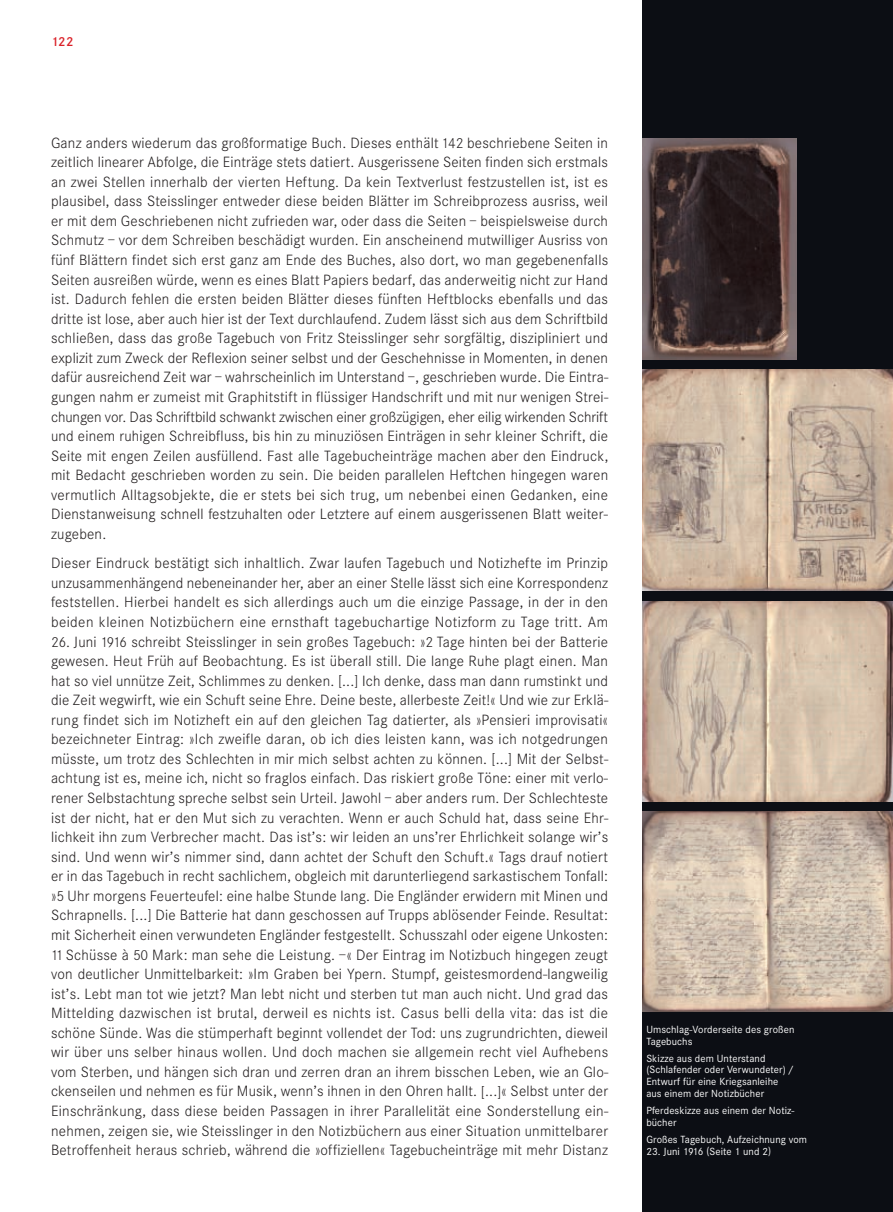
<style>
.page{position:relative;width:893px;height:1212px;background:#fff}
.page>*{position:absolute;margin:0;border:0;box-sizing:border-box;transform-origin:0 0}
.t1{font:300 15.45px/19.5px "Corporate S";letter-spacing:.015em;color:#231f20;text-align:justify}
.t2{font:600 13.5px "Corporate S";color:#da2128}
.t3{font:10.8px/11.7px "Corporate S";letter-spacing:.01em;color:#fff}
.s1{font-size:15px}
</style>
<div class="page">
<div style="left:642px;top:0;width:251px;height:1212px;background:#0c0e14"></div>
<img style="left:642px;top:370px;width:251px;height:221px">
<img style="left:642px;top:601px;width:251px;height:200px">
<img style="left:642px;top:812px;width:251px;height:200px">
<img style="left:642px;top:138px;width:154px;height:221px">
<p class="t2" style="left:51px;top:37px;width:24px">122</p>
<p class="t1" style="left:51px;top:134px;width:559px">Ganz anders wiederum das großformatige Buch. Dieses enthält <span class="s1">142</span> beschriebene Seiten in zeitlich linearer Abfolge, die Einträge stets datiert. Ausgerissene Seiten finden sich erstmals an zwei Stellen innerhalb der vierten Heftung. Da kein Textverlust festzustellen ist, ist es plausibel, dass Steisslinger entweder diese beiden Blätter im Schreibprozess ausriss, weil er mit dem Geschriebenen nicht zufrieden war, oder dass die Seiten – beispielsweise durch Schmutz – vor dem Schreiben beschädigt wurden. Ein anscheinend mutwilliger Ausriss von fünf Blättern findet sich erst ganz am Ende des Buches, also dort, wo man gegebenenfalls Seiten ausreißen würde, wenn es eines Blatt Papiers bedarf, das anderweitig nicht zur Hand ist. Dadurch fehlen die ersten beiden Blätter dieses fünften Heftblocks ebenfalls und das dritte ist lose, aber auch hier ist der Text durchlaufend. Zudem lässt sich aus dem Schriftbild schließen, dass das große Tagebuch von Fritz Steisslinger sehr sorgfältig, diszipliniert und explizit zum Zweck der Reflexion seiner selbst und der Geschehnisse in Momenten, in denen dafür ausreichend Zeit war – wahrscheinlich im Unterstand –, geschrieben wurde. Die Eintra - gungen nahm er zumeist mit Graphitstift in flüssiger Handschrift und mit nur wenigen Strei&shy;chungen vor. Das Schriftbild schwankt zwischen einer großzügigen, eher eilig wirkenden Schrift und einem ruhigen Schreibfluss, bis hin zu minuziösen Einträgen in sehr kleiner Schrift, die Seite mit engen Zeilen ausfüllend. Fast alle Tagebucheinträge machen aber den Eindruck, mit Bedacht geschrieben worden zu sein. Die beiden parallelen Heftchen hingegen waren vermutlich Alltagsobjekte, die er stets bei sich trug, um nebenbei einen Gedanken, eine Dienstanweisung schnell festzuhalten oder Letztere auf einem ausgerissenen Blatt weiter&shy;zugeben.</p>
<p class="t1" style="left:51px;top:555px;width:559px">Dieser Eindruck bestätigt sich inhaltlich. Zwar laufen Tagebuch und Notizhefte im Prinzip unzusammenhängend nebeneinander her, aber an einer Stelle lässt sich eine Korrespondenz feststellen. Hierbei handelt es sich allerdings auch um die einzige Passage, in der in den beiden kleinen Notizbüchern eine ernsthaft tagebuchartige Notizform zu Tage tritt. Am</p>
<p class="t1" style="left:51px;top:633px;width:559px"><span class="s1">26</span>. Juni <span class="s1">1916</span> schreibt Steisslinger in sein großes Tagebuch: »<span class="s1">2</span> Tage hinten bei der Batterie gewesen. Heut Früh auf Beobachtung. Es ist überall still. Die lange Ruhe plagt einen. Man hat so viel unnütze Zeit, Schlimmes zu denken. <span class="s1">[</span>...<span class="s1">]</span> Ich denke, dass man dann rumstinkt und die Zeit wegwirft, wie ein Schuft seine Ehre. Deine beste, allerbeste Zeit!« Und wie zur Erklä - rung findet sich im Notizheft ein auf den gleichen Tag datierter, als »Pensieri improvisati« bezeichneter Eintrag: »Ich zweifle daran, ob ich dies leisten kann, was ich notgedrungen müsste, um trotz des Schlechten in mir mich selbst achten zu können. <span class="s1">[</span>...<span class="s1">]</span> Mit der Selbst&shy;achtung ist es, meine ich, nicht so fraglos einfach. Das riskiert große Töne: einer mit verlo&shy;rener Selbstachtung spreche selbst sein Urteil. Jawohl – aber anders rum. Der Schlechteste ist der nicht, hat er den Mut sich zu verachten. Wenn er auch Schuld hat, dass seine Ehr&shy;lichkeit ihn zum Verbrecher macht. Das ist’s: wir leiden an uns’rer Ehrlichkeit solange wir’s sind. Und wenn wir’s nimmer sind, dann achtet der Schuft den Schuft.« Tags drauf notiert er in das Tagebuch in recht sachlichem, obgleich mit darunterliegend sarkastischem Tonfall: »<span class="s1">5</span> Uhr morgens Feuerteufel: eine halbe Stunde lang. Die Engländer erwidern mit Minen und Schrapnells. <span class="s1">[</span>...<span class="s1">]</span> Die Batterie hat dann geschossen auf Trupps ablösender Feinde. Resultat: mit Sicherheit einen verwundeten Engländer festgestellt. Schusszahl oder eigene Unkosten:<br><span class="s1">11</span>Schüsse à <span class="s1">50</span> Mark: man sehe die Leistung. –« Der Eintrag im Notizbuch hingegen zeugt von deutlicher Unmittelbarkeit: »Im Graben bei Ypern. Stumpf, geistesmordend-langweilig ist’s. Lebt man tot wie jetzt? Man lebt nicht und sterben tut man auch nicht. Und grad das Mittelding dazwischen ist brutal, derweil es nichts ist. Casus belli della vita: das ist die schöne Sünde. Was die stümperhaft beginnt vollendet der Tod: uns zugrundrichten, dieweil wir über uns selber hinaus wollen. Und doch machen sie allgemein recht viel Aufhebens vom Sterben, und hängen sich dran und zerren dran an ihrem bisschen Leben, wie an Glo&shy;ckenseilen und nehmen es für Musik, wenn’s ihnen in den Ohren hallt. <span class="s1">[</span>...<span class="s1">]</span>« Selbst unter der Einschränkung, dass diese beiden Passagen in ihrer Parallelität eine Sonderstellung ein - nehmen, zeigen sie, wie Steisslinger in den Notizbüchern aus einer Situation unmittelbarer Betroffenheit heraus schrieb, während die »offiziellen« Tagebucheinträge mit mehr Distanz</p>
<p class="t3" style="left:646px;top:1024px;width:150px">Umschlag-Vorderseite des großen<br>Tagebuchs</p>
<p class="t3" style="left:646px;top:1053px;width:149px">Skizze aus dem Unterstand (Schlafender oder Verwundeter) /<br>Entwurf für eine Kriegsanleihe aus einem der Notizbücher</p>
<p class="t3" style="left:646px;top:1106px;width:150px">Pferdeskizze aus einem der Notiz&shy;bücher</p>
<p class="t3" style="left:646px;top:1134px;width:162px">Großes Tagebuch, Aufzeichnung vom</p>
<p class="t3" style="left:646px;top:1146px;width:126px">23. Juni 1916 (Seite 1 und 2)</p>
</div>
